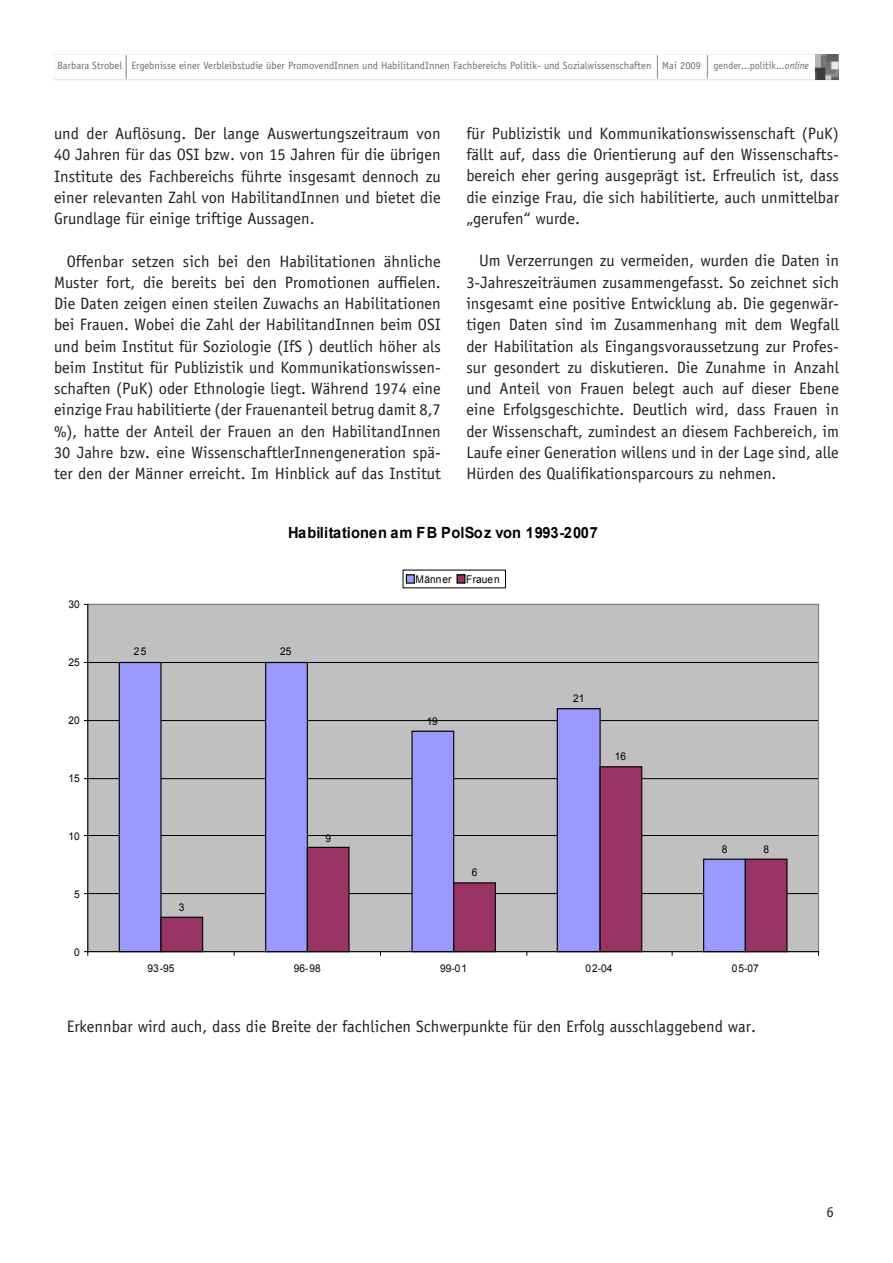
<style>
.page{position:relative;width:893px;height:1263px;background:#fff}
.page>*{position:absolute;margin:0;border:0;box-sizing:border-box;transform-origin:0 0}
.t1{font:16.5px/21.3px "Officina Sans";color:#231f20;text-align:justify}
.t2{font:700 15.45px "Arial";letter-spacing:.015em;color:#000;scale:.95 1}
.t3{font:15px "Officina Sans";color:#231f20}
.t4{font:10.65px "Arial";color:#000;scale:.95 1}
.t5{font:10.5px "Officina Sans";color:#6c6d70}
.s1{font-style:italic}
</style>
<div class="page">
<img style="left:815px;top:56px;width:22px;height:22px">
<hr style="left:125px;top:55px;width:2px;height:24px;background:#231f20">
<svg style="left:707px;top:55px;width:1px;height:24px"></svg>
<svg style="left:657px;top:55px;width:1px;height:24px"></svg>
<div style="left:88px;top:604px;width:730px;height:348px;background:#c0c0c0"></div>
<hr style="left:88px;top:893px;width:730px;height:1px;background:#000">
<hr style="left:88px;top:835px;width:730px;height:1px;background:#000">
<hr style="left:88px;top:778px;width:730px;height:1px;background:#000">
<hr style="left:88px;top:720px;width:730px;height:1px;background:#000">
<hr style="left:88px;top:662px;width:730px;height:1px;background:#000">
<hr style="left:88px;top:604px;width:730px;height:1px;background:#808080">
<hr style="left:818px;top:604px;width:1px;height:348px;background:#808080">
<hr style="left:87px;top:604px;width:1px;height:348px;background:#808080">
<div style="left:119px;top:662px;width:43px;height:290px;background:#99f;border:1px solid #000"></div>
<div style="left:265px;top:662px;width:43px;height:290px;background:#99f;border:1px solid #000"></div>
<div style="left:411px;top:731px;width:43px;height:221px;background:#99f;border:1px solid #000"></div>
<div style="left:557px;top:708px;width:44px;height:244px;background:#99f;border:1px solid #000"></div>
<div style="left:703px;top:859px;width:43px;height:93px;background:#99f;border:1px solid #000"></div>
<div style="left:160px;top:917px;width:43px;height:35px;background:#936;border:1px solid #000"></div>
<div style="left:307px;top:847px;width:43px;height:105px;background:#936;border:1px solid #000"></div>
<div style="left:453px;top:882px;width:43px;height:70px;background:#936;border:1px solid #000"></div>
<div style="left:599px;top:766px;width:43px;height:186px;background:#936;border:1px solid #000"></div>
<div style="left:745px;top:859px;width:43px;height:93px;background:#936;border:1px solid #000"></div>
<hr style="left:88px;top:604px;width:1px;height:348px;background:#000">
<hr style="left:88px;top:951px;width:730px;height:1px;background:#000">
<svg style="left:84px;top:951px;width:5px;height:4px"></svg>
<div style="left:406px;top:575px;width:8px;height:8px;background:#99f"></div>
<div style="left:406px;top:574px;width:9px;height:10px;border:1px solid #000"></div>
<div style="left:457px;top:575px;width:8px;height:8px;background:#936"></div>
<div style="left:456px;top:574px;width:10px;height:10px;border:1px solid #000"></div>
<p class="t5" style="left:57px;top:60px;width:753px">Barbara Strobel Ergebnisse einer Verbleibstudie über PromovendInnen und HabilitandInnen Fachbereichs Politik- und Sozialwissenschaften Mai 2009 gender...politik...<span class="s1">online</span></p>
<p class="t1" style="left:54px;top:123px;width:388px">und der Auflösung. Der lange Auswertungszeitraum von 40 Jahren für das OSI bzw. von 15 Jahren für die übrigen Institute des Fachbereichs führte insgesamt dennoch zu einer relevanten Zahl von HabilitandInnen und bietet die Grundlage für einige triftige Aussagen.</p>
<p class="t1" style="left:54px;top:250px;width:388px;text-indent:13px">Offenbar setzen sich bei den Habilitationen ähnliche Muster fort, die bereits bei den Promotionen auffielen.<br>Die Daten zeigen einen steilen Zuwachs an Habilitationen bei Frauen. Wobei die Zahl der HabilitandInnen beim OSI und beim Institut für Soziologie (IfS ) deutlich höher als beim Institut für Publizistik und Kommunikationswissen&shy;schaften (PuK) oder Ethnologie liegt. Während 1974 eine einzige Frau habilitierte (der Frauenanteil betrug damit 8,7 %), hatte der Anteil der Frauen an den HabilitandInnen 30 Jahre bzw. eine WissenschaftlerInnengeneration spä&shy;ter den der Männer erreicht. Im Hinblick auf das Institut</p>
<p class="t1" style="left:466px;top:123px;width:374px">für Publizistik und Kommunikationswissenschaft (PuK) fällt auf, dass die Orientierung auf den Wissenschafts&shy;bereich eher gering ausgeprägt ist. Erfreulich ist, dass die einzige Frau, die sich habilitierte, auch unmittelbar „gerufen“ wurde.</p>
<p class="t1" style="left:466px;top:250px;width:374px;text-indent:13px">Um Verzerrungen zu vermeiden, wurden die Daten in 3-Jahreszeiträumen zusammengefasst. So zeichnet sich insgesamt eine positive Entwicklung ab. Die gegenwär&shy;tigen Daten sind im Zusammenhang mit dem Wegfall der Habilitation als Eingangsvoraussetzung zur Profes&shy;sur gesondert zu diskutieren. Die Zunahme in Anzahl und Anteil von Frauen belegt auch auf dieser Ebene eine Erfolgsgeschichte. Deutlich wird, dass Frauen in der Wissenschaft, zumindest an diesem Fachbereich, im Laufe einer Generation willens und in der Lage sind, alle Hürden des Qualifikationsparcours zu nehmen.</p>
<p class="t2" style="left:288px;top:523px;width:328px">Habilitationen am FB PolSoz von 1993-2007</p>
<p class="t4" style="left:69px;top:597px;width:13px">30</p>
<p class="t4" style="left:69px;top:655px;width:13px">25</p>
<p class="t4" style="left:69px;top:713px;width:13px">20</p>
<p class="t4" style="left:69px;top:771px;width:13px">15</p>
<p class="t4" style="left:69px;top:830px;width:13px">10</p>
<p class="t4" style="left:74px;top:888px;width:7px">5</p>
<p class="t4" style="left:74px;top:946px;width:7px">0</p>
<p class="t4" style="left:134px;top:645px;width:15px">25</p>
<p class="t4" style="left:280px;top:645px;width:13px">25</p>
<p class="t4" style="left:179px;top:901px;width:7px">3</p>
<p class="t4" style="left:325px;top:831px;width:7px">9</p>
<p class="t4" style="left:415px;top:572px;width:39px">Männer</p>
<p class="t4" style="left:466px;top:572px;width:37px">Frauen</p>
<p class="t4" style="left:427px;top:715px;width:13px">19</p>
<p class="t4" style="left:472px;top:865px;width:7px">6</p>
<p class="t4" style="left:573px;top:691px;width:13px">21</p>
<p class="t4" style="left:615px;top:749px;width:13px">16</p>
<p class="t4" style="left:722px;top:843px;width:7px">8</p>
<p class="t4" style="left:763px;top:843px;width:7px">8</p>
<p class="t4" style="left:147px;top:961px;width:30px">93-95</p>
<p class="t4" style="left:294px;top:961px;width:30px">96-98</p>
<p class="t4" style="left:440px;top:961px;width:30px">99-01</p>
<p class="t4" style="left:585px;top:961px;width:30px">02-04</p>
<p class="t4" style="left:732px;top:961px;width:30px">05-07</p>
<p class="t1" style="left:67px;top:1016px;width:691px">Erkennbar wird auch, dass die Breite der fachlichen Schwerpunkte für den Erfolg ausschlaggebend war.</p>
<p class="t3" style="left:826px;top:1203px;width:9px">6</p>
</div>
